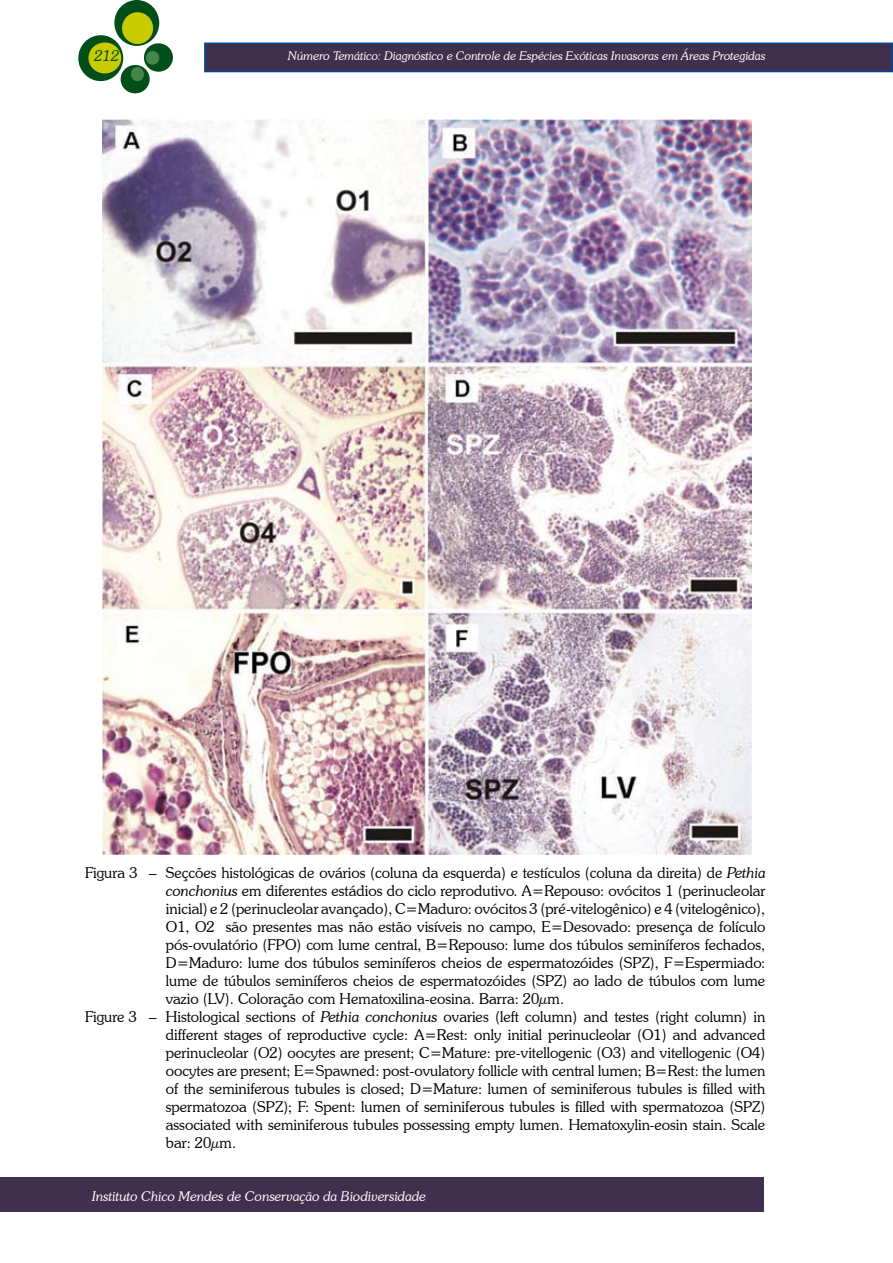
<style>
.page{position:relative;width:893px;height:1263px;background:#fff}
.page>*{position:absolute;margin:0;border:0;box-sizing:border-box;transform-origin:0 0}
.t1{font:300 15px "Souvenir IT Cby BT";color:#000}
.t2{font:italic 300 15px "Souvenir IT Cby BT";color:#004e1a}
.t3{font:italic 300 13.5px "Souvenir IT Cby BT";color:#fff}
.t4{font:italic 300 12px "Souvenir IT Cby BT";color:#fff}
.s1{font-style:italic}
</style>
<div class="page">
<div style="left:205px;top:43px;width:687px;height:29px;background:#412f4e"></div>
<div style="left:204px;top:43px;width:689px;height:29px;border:2px solid #004b93"></div>
<div style="left:114px;top:0;width:45px;height:46px;background:#004e1a;border-radius:50%"></div>
<div style="left:78px;top:35px;width:45px;height:46px;background:#004e1a;border-radius:50%"></div>
<div style="left:144px;top:43px;width:29px;height:29px;background:#004e1a;border-radius:50%"></div>
<div style="left:121px;top:65px;width:29px;height:28px;background:#004e1a;border-radius:50%"></div>
<div style="left:122px;top:12px;width:31px;height:32px;background:#c8cb00;border-radius:50%"></div>
<div style="left:88px;top:42px;width:33px;height:31px;background:#c8cb00;border-radius:50%"></div>
<div style="left:146px;top:51px;width:13px;height:14px;background:#47864a;border-radius:50%"></div>
<div style="left:131px;top:67px;width:13px;height:14px;background:#47864a;border-radius:50%"></div>
<div style="left:0;top:1178px;width:764px;height:34px;background:#412f4e"></div>
<img style="left:102px;top:119px;width:649px;height:735px">
<p class="t2" style="left:95px;top:46px;width:26px">212</p>
<p class="t4" style="left:288px;top:49px;width:479px">Número Temático: Diagnóstico e Controle de Espécies Exóticas Invasoras em Áreas Protegidas</p>
<p class="t1" style="left:85px;top:864px;width:682px">Figura 3 – Seçcões histológicas de ovários (coluna da esquerda) e testículos (coluna da direita) de <span class="s1">Pethia</span></p>
<p class="t1" style="left:166px;top:882px;width:601px"><span class="s1">conchonius</span> em diferentes estádios do ciclo reprodutivo. A=Repouso: ovócitos 1 (perinucleolar</p>
<p class="t1" style="left:166px;top:900px;width:601px">inicial) e 2 (perinucleolar avançado), C=Maduro: ovócitos 3 (pré-vitelogênico) e 4 (vitelogênico),</p>
<p class="t1" style="left:166px;top:918px;width:601px">O1, O2 são presentes mas não estão visíveis no campo, E=Desovado: presença de folículo</p>
<p class="t1" style="left:166px;top:936px;width:601px">pós-ovulatório (FPO) com lume central, B=Repouso: lume dos túbulos seminíferos fechados,</p>
<p class="t1" style="left:166px;top:954px;width:601px">D=Maduro: lume dos túbulos seminíferos cheios de espermatozóides (SPZ), F=Espermiado:</p>
<p class="t1" style="left:166px;top:972px;width:601px">lume de túbulos seminíferos cheios de espermatozóides (SPZ) ao lado de túbulos com lume</p>
<p class="t1" style="left:166px;top:990px;width:400px">vazio (LV). Coloração com Hematoxilina-eosina. Barra: 20μm.</p>
<p class="t1" style="left:85px;top:1008px;width:682px">Figure 3 – Histological sections of <span class="s1">Pethia conchonius</span> ovaries (left column) and testes (right column) in</p>
<p class="t1" style="left:166px;top:1026px;width:601px">different stages of reproductive cycle: A=Rest: only initial perinucleolar (O1) and advanced</p>
<p class="t1" style="left:166px;top:1044px;width:601px">perinucleolar (O2) oocytes are present; C=Mature: pre-vitellogenic (O3) and vitellogenic (O4)</p>
<p class="t1" style="left:166px;top:1062px;width:601px">oocytes are present; E=Spawned: post-ovulatory follicle with central lumen; B=Rest: the lumen</p>
<p class="t1" style="left:166px;top:1080px;width:601px">of the seminiferous tubules is closed; D=Mature: lumen of seminiferous tubules is filled with</p>
<p class="t1" style="left:166px;top:1098px;width:601px">spermatozoa (SPZ); F: Spent: lumen of seminiferous tubules is filled with spermatozoa (SPZ)</p>
<p class="t1" style="left:166px;top:1116px;width:601px">associated with seminiferous tubules possessing empty lumen. Hematoxylin-eosin stain. Scale</p>
<p class="t1" style="left:166px;top:1134px;width:72px">bar: 20μm.</p>
<p class="t3" style="left:92px;top:1188px;width:335px">Instituto Chico Mendes de Conservação da Biodiversidade</p>
</div>
